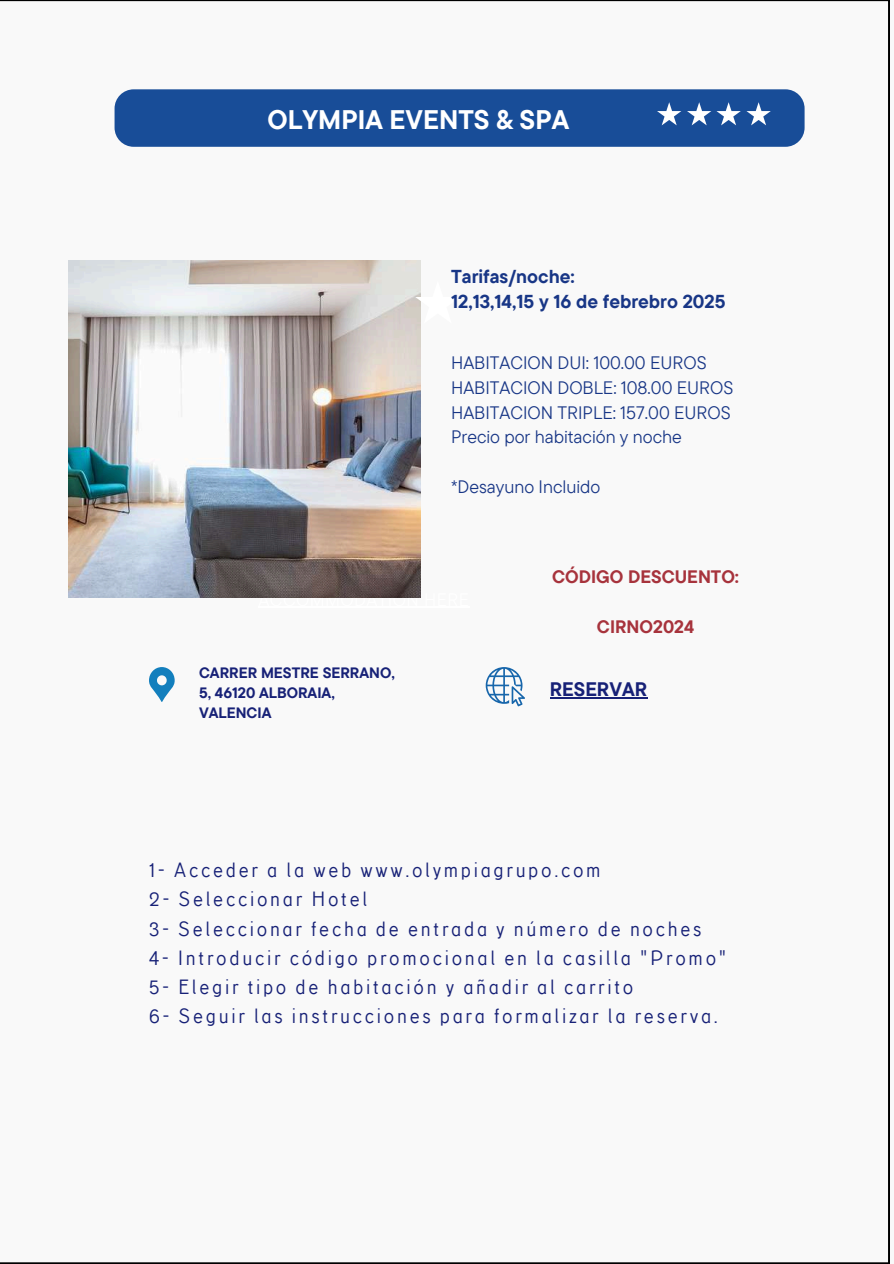
<style>
.page{position:relative;width:894px;height:1264px;background:#fff}
.page>*{position:absolute;margin:0;border:0;box-sizing:border-box;transform-origin:0 0}
.t1{font:700 26.85px "TT Commons Pro";color:#fff}
.t2{font:21px/29.2px "TT Corals";letter-spacing:.125em;color:#172177}
.t3{font:700 19.5px "TT Commons Pro";color:#172177}
.t4{font:700 18.6px/25.3px "TT Commons Pro";color:#183686}
.t5{font:18px/24.8px "TT Commons Pro";color:#183686}
.t6{font:700 18px "TT Commons Pro";color:#a7333c}
.t7{font:700 15px/20.2px "TT Commons Pro";color:#172177}
</style>
<div class="page">
<img style="left:69px;top:261px;width:351px;height:337px">
<svg style="left:415px;top:280px;width:6px;height:44px"></svg>
<div style="left:114px;top:89px;width:690px;height:58px;background:#184d98;border-radius:19px"></div>
<svg style="left:657px;top:102px;width:83px;height:23px"></svg>
<svg style="left:746px;top:102px;width:24px;height:23px"></svg>
<svg style="left:485px;top:667px;width:40px;height:39px"></svg>
<svg style="left:149px;top:667px;width:26px;height:35px"></svg>
<hr style="left:549px;top:697px;width:98px;height:1px;background:#172177">
<p class="t1" style="left:267px;top:102px;width:303px">OLYMPIA EVENTS &amp; SPA</p>
<p class="t4" style="left:451px;top:263px;width:276px">Tarifas/noche:<br>12,13,14,15 y 16 de febrebro 2025</p>
<p class="t5" style="left:451px;top:350px;width:284px">HABITACION DUI: 100.00 EUROS<br>HABITACION DOBLE: 108.00 EUROS<br>HABITACION TRIPLE: 157.00 EUROS<br>Precio por habitación y noche</p>
<p class="t5" style="left:451px;top:474px;width:151px">*Desayuno Incluido</p>
<p class="t7" style="left:199px;top:662px;width:197px">CARRER MESTRE SERRANO,<br>5, 46120 ALBORAIA,<br>VALENCIA</p>
<p class="t6" style="left:552px;top:565px;width:188px">CÓDIGO DESCUENTO:</p>
<p class="t6" style="left:596px;top:615px;width:99px">CIRNO2024</p>
<p class="t3" style="left:549px;top:676px;width:99px">RESERVAR</p>
<p class="t2" style="left:149px;top:855px;width:578px">1- Acceder a la web www.olympiagrupo.com<br>2- Seleccionar Hotel<br>3- Seleccionar fecha de entrada y número de noches 4- Introducir código promocional en la casilla "Promo" 5- Elegir tipo de habitación y añadir al carrito<br>6- Seguir las instrucciones para formalizar la reserva.</p>
</div>
